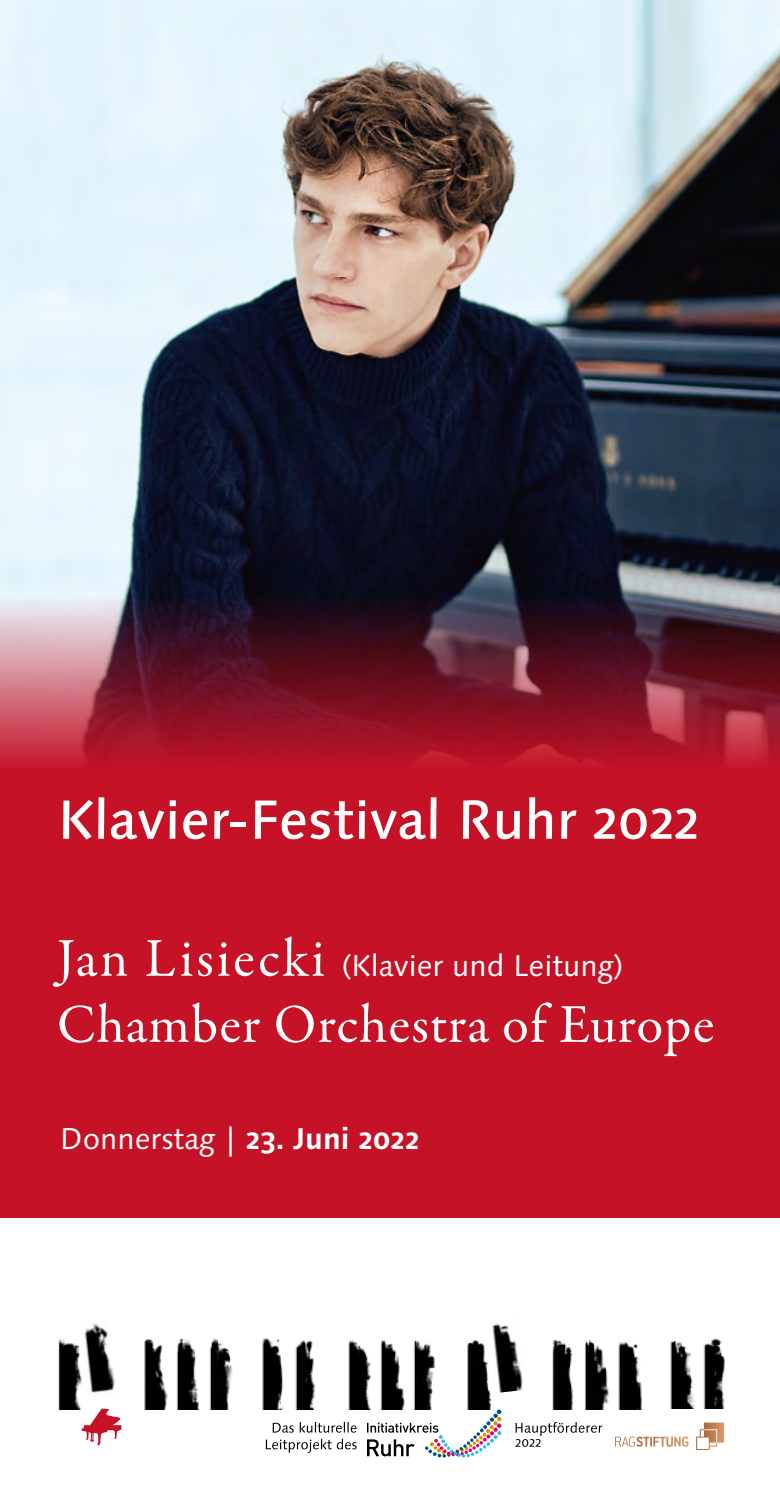
<style>
.page{position:relative;width:780px;height:1489px;background:#fff}
.page>*{position:absolute;margin:0;border:0;box-sizing:border-box;transform-origin:0 0}
.t1{font:500 55px "Linotype Syntax Os F";color:#fff}
.t2{font:55px "Garamond Premr Pro";letter-spacing:.01em;color:#fff}
.t3{font:30px "Linotype Syntax Os F";color:#fff}
.s1{font-family:"Garamond Premr Pro";font-size:55px}
.s2{font-weight:700}
</style>
<div class="page">
<svg style="left:273px;top:1422px;width:83px;height:10px"></svg>
<svg style="left:266px;top:1438px;width:90px;height:14px"></svg>
<img style="left:144px;top:1339px;width:24px;height:69px">
<img style="left:176px;top:1338px;width:23px;height:70px">
<img style="left:209px;top:1338px;width:24px;height:70px">
<img style="left:262px;top:1337px;width:21px;height:71px">
<img style="left:295px;top:1340px;width:20px;height:68px">
<img style="left:348px;top:1340px;width:23px;height:68px">
<img style="left:380px;top:1340px;width:25px;height:68px">
<img style="left:413px;top:1340px;width:23px;height:68px">
<img style="left:58px;top:1339px;width:23px;height:69px">
<img style="left:80px;top:1324px;width:35px;height:73px">
<img style="left:467px;top:1340px;width:25px;height:68px">
<img style="left:552px;top:1340px;width:21px;height:68px">
<img style="left:585px;top:1339px;width:24px;height:69px">
<img style="left:618px;top:1341px;width:24px;height:67px">
<svg style="left:82px;top:1408px;width:39px;height:37px"></svg>
<img style="left:489px;top:1323px;width:34px;height:69px">
<img style="left:670px;top:1340px;width:25px;height:68px">
<img style="left:703px;top:1338px;width:22px;height:70px">
<svg style="left:367px;top:1409px;width:134px;height:48px"></svg>
<svg style="left:696px;top:1422px;width:28px;height:27px"></svg>
<svg style="left:629px;top:1436px;width:59px;height:10px"></svg>
<svg style="left:515px;top:1422px;width:87px;height:24px"></svg>
<div style="left:0;top:0;width:780px;height:1217px;background:#c51226"></div>
<img style="left:0;top:0;width:780px;height:762px">
<h1 class="t1" style="left:57px;top:786px;width:643px">Klavier-Festival Ruhr 2022</h1>
<p class="t3" style="left:57px;top:947px;width:568px"><span class="s1">Jan Lisiecki</span> (Klavier und Leitung)</p>
<h1 class="t2" style="left:57px;top:991px;width:659px">Chamber Orchestra of Europe</h1>
<p class="t3" style="left:60px;top:1120px;width:361px">Donnerstag | <span class="s2">23. Juni 2022</span></p>
</div>
